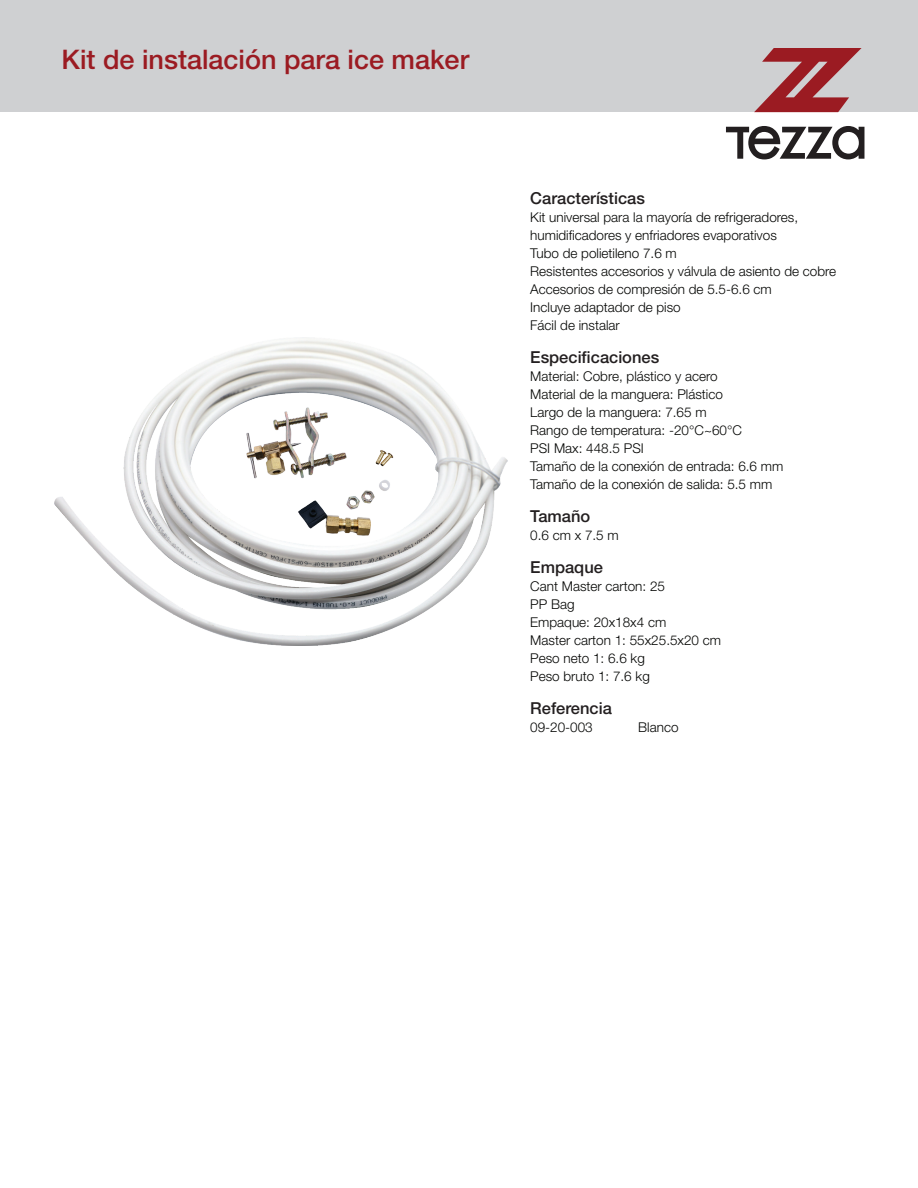
<style>
.page{position:relative;width:918px;height:1188px;background:#fff}
.page>*{position:absolute;margin:0;border:0;box-sizing:border-box;transform-origin:0 0}
.t1{font:500 27px "Helvetica Neue LT Pro";color:#9b1b22}
.t2{font:500 16.5px "Helvetica Neue LT Pro";color:#231f20}
.t3{font:300 13.5px/18px "Helvetica Neue LT Pro";color:#040503}
</style>
<div class="page">
<div style="left:0;top:0;width:918px;height:111px;background:#cfd0d2"></div>
<svg style="left:754px;top:48px;width:108px;height:64px"></svg>
<svg style="left:726px;top:126px;width:138px;height:33px"></svg>
<img style="left:54px;top:337px;width:453px;height:309px">
<h1 class="t1" style="left:62px;top:44px;width:409px">Kit de instalación para ice maker</h1>
<p class="t2" style="left:530px;top:188px;width:116px">Características</p>
<p class="t3" style="left:530px;top:208px;width:307px">Kit universal para la mayoría de refrigeradores, humidificadores y enfriadores evaporativos<br>Tubo de polietileno 7.6 m<br>Resistentes accesorios y válvula de asiento de cobre Accesorios de compresión de 5.5-6.6 cm<br>Incluye adaptador de piso<br>Fácil de instalar</p>
<p class="t2" style="left:530px;top:347px;width:131px">Especificaciones</p>
<p class="t3" style="left:530px;top:367px;width:255px">Material: Cobre, plástico y acero<br>Material de la manguera: Plástico<br>Largo de la manguera: 7.65 m<br>Rango de temperatura: -20°C~60°C<br>PSI Max: 448.5 PSI<br>Tamaño de la conexión de entrada: 6.6 mm<br>Tamaño de la conexión de salida: 5.5 mm</p>
<p class="t2" style="left:530px;top:506px;width:62px">Tamaño</p>
<p class="t3" style="left:530px;top:526px;width:90px">0.6 cm x 7.5 m</p>
<p class="t2" style="left:530px;top:557px;width:74px">Empaque</p>
<p class="t3" style="left:530px;top:577px;width:192px">Cant Master carton: 25<br>PP Bag<br>Empaque: 20x18x4 cm<br>Master carton 1: 55x25.5x20 cm<br>Peso neto 1: 6.6 kg<br>Peso bruto 1: 7.6 kg</p>
<p class="t2" style="left:530px;top:698px;width:83px">Referencia</p>
<p class="t3" style="left:530px;top:718px;width:64px">09-20-003</p>
<p class="t3" style="left:638px;top:718px;width:42px">Blanco</p>
</div>
